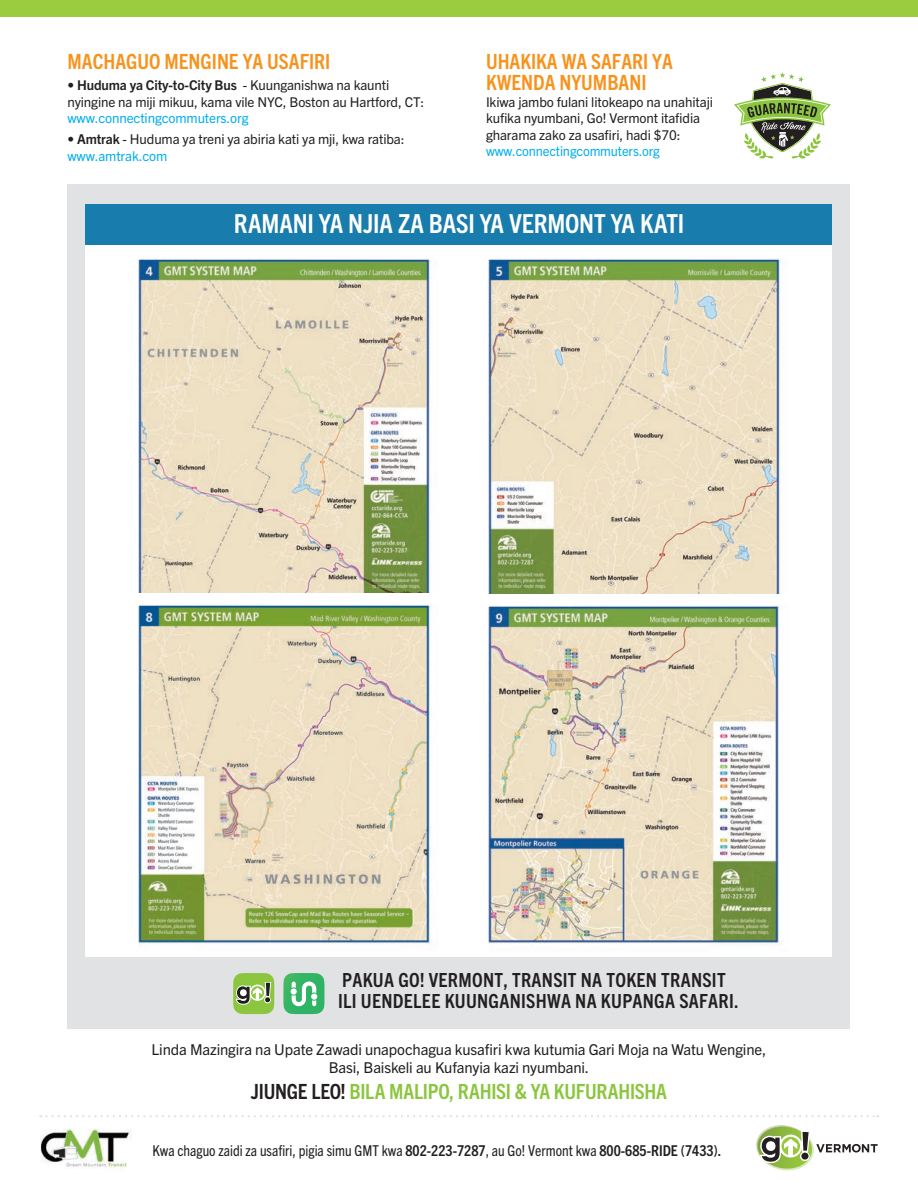
<style>
.page{position:relative;width:918px;height:1188px;background:#fff}
.page>*{position:absolute;margin:0;border:0;box-sizing:border-box;transform-origin:0 0}
.t1{font:700 condensed 26.25px "Trade Gothic Next LT Pro";letter-spacing:-.005em;color:#fff}
.t2{font:700 condensed 21px/21px "Trade Gothic Next LT Pro";color:#f7931d}
.t3{font:700 condensed 21px "Trade Gothic Next LT Pro";letter-spacing:-.015em;color:#8bc63e}
.t4{font:700 condensed 19.5px/21px "Trade Gothic Next LT Pro";letter-spacing:.015em;color:#231f20}
.t5{font:15px/18px "Trade Gothic Next LT Pro";letter-spacing:-.01em;color:#231f20;text-align:center}
.t6{font:condensed 15px "Trade Gothic Next LT Pro";color:#231f20}
.t7{font:13.5px/16.5px "Trade Gothic Next LT Pro";letter-spacing:-.01em;color:#231f20}
.t8{font:13.5px "Trade Gothic Next LT Pro";letter-spacing:-.01em;color:#00aeef}
.t9{font:13.5px "Trade Gothic Next LT Pro";letter-spacing:-.01em;color:#00aeef;scale:.96 1}
.s1{font-weight:700}
.s2{color:#00aeef}
.s3{color:#231f20}
</style>
<div class="page">
<div style="left:0;top:0;width:918px;height:16px;background:#9bcb3e"></div>
<div style="left:68px;top:184px;width:782px;height:845px;background:#e1e2e4"></div>
<div style="left:86px;top:241px;width:746px;height:716px;background:#fff"></div>
<div style="left:86px;top:204px;width:746px;height:40px;background:#187cad"></div>
<img style="left:138px;top:258px;width:293px;height:335px">
<img style="left:488px;top:258px;width:293px;height:336px">
<img style="left:488px;top:605px;width:293px;height:339px">
<img style="left:138px;top:604px;width:294px;height:341px">
<svg style="left:40px;top:1115px;width:838px;height:2px"></svg>
<svg style="left:756px;top:1125px;width:122px;height:46px"></svg>
<img style="left:41px;top:1129px;width:90px;height:40px">
<svg style="left:283px;top:973px;width:41px;height:41px;background:#61c487"></svg>
<svg style="left:233px;top:973px;width:41px;height:41px;background:#95bc62"></svg>
<svg style="left:734px;top:72px;width:97px;height:87px"></svg>
<h2 class="t2" style="left:68px;top:50px;width:264px">MACHAGUO MENGINE YA USAFIRI</h2>
<p class="t7" style="left:68px;top:76px;width:358px">• <span class="s1">Huduma ya City-to-City Bus</span> - Kuunganishwa na kaunti nyingine na miji mikuu, kama vile NYC, Boston au Hartford, CT:</p>
<p class="t8" style="left:68px;top:109px;width:183px">www.connectingcommuters.org</p>
<p class="t7" style="left:68px;top:130px;width:339px">• <span class="s1">Amtrak</span> - Huduma ya treni ya abiria kati ya mji, kwa ratiba: <span class="s2">www.amtrak.com</span></p>
<h2 class="t2" style="left:486px;top:50px;width:188px">UHAKIKA WA SAFARI YA<br>KWENDA NYUMBANI</h2>
<p class="t7" style="left:486px;top:92px;width:228px">Ikiwa jambo fulani litokeapo na unahitaji kufika nyumbani, Go! Vermont itafidia gharama zako za usafiri, hadi $70:</p>
<p class="t9" style="left:486px;top:142px;width:183px">www.connectingcommuters.org</p>
<h1 class="t1" style="left:234px;top:206px;width:452px">RAMANI YA NJIA ZA BASI YA VERMONT YA KATI</h1>
<h3 class="t4" style="left:338px;top:968px;width:402px">PAKUA GO! VERMONT, TRANSIT NA TOKEN TRANSIT<br>ILI UENDELEE KUUNGANISHWA NA KUPANGA SAFARI.</h3>
<p class="t5" style="left:152px;top:1040px;width:616px">Linda Mazingira na Upate Zawadi unapochagua kusafiri kwa kutumia Gari Moja na Watu Wengine,<br>Basi, Baiskeli au Kufanyia kazi nyumbani.</p>
<h2 class="t3" style="left:251px;top:1077px;width:418px"><span class="s3">JIUNGE LEO!</span> BILA MALIPO, RAHISI &amp; YA KUFURAHISHA</h2>
<p class="t6" style="left:152px;top:1140px;width:570px">Kwa chaguo zaidi za usafiri, pigia simu GMT kwa <span class="s1">802-223-7287</span>, au Go! Vermont kwa <span class="s1">800-685-RIDE (7433).</span></p>
</div>
